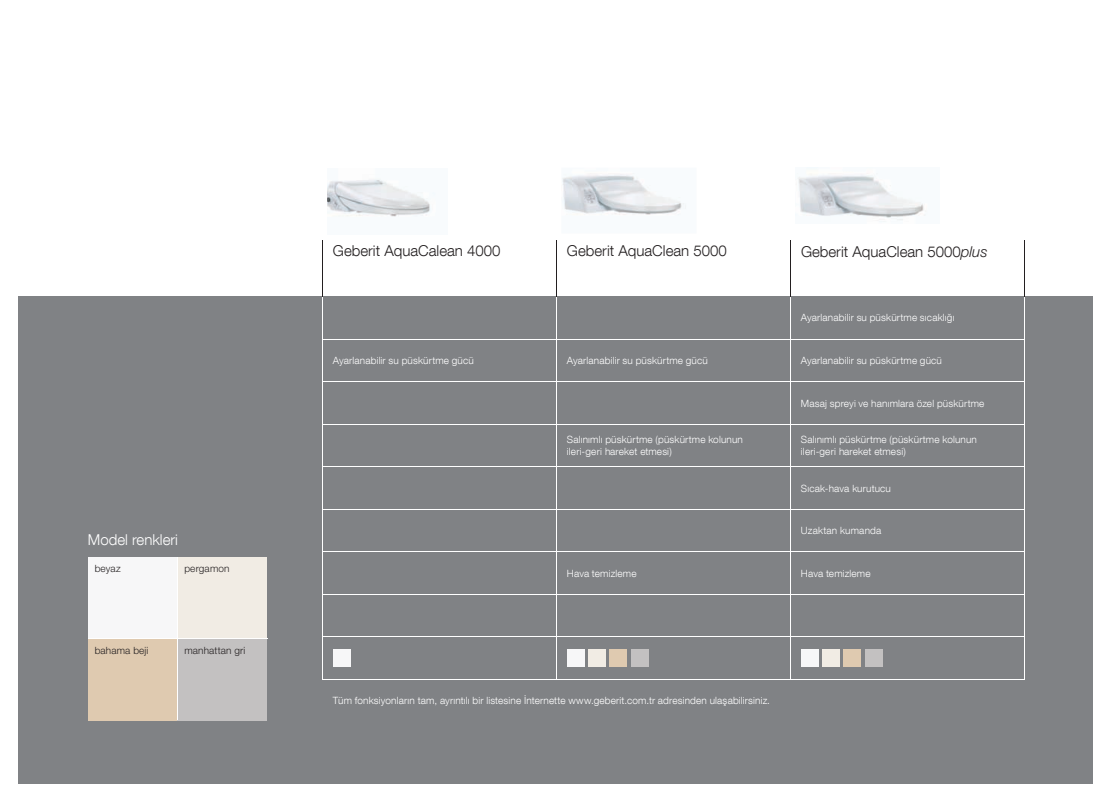
<style>
.page{position:relative;width:1112px;height:803px;background:#fff}
.page>*{position:absolute;margin:0;border:0;box-sizing:border-box;transform-origin:0 0}
.t1{font:300 15px "Helvetica Neue LT Com";color:#231f20}
.t2{font:300 15px "Helvetica Neue LT Com";color:#fff}
.t3{font:300 10px/12.5px "Helvetica Neue LT Com";letter-spacing:.015em;color:#fff}
.t4{font:300 10px "Helvetica Neue";letter-spacing:.015em;color:#231f20}
.s1{font-family:"Helvetica Neue";font-style:italic}
</style>
<div class="page">
<div style="left:19px;top:297px;width:1073px;height:487px;background:#808285"></div>
<div style="left:88px;top:557px;width:89px;height:82px;background:#f7f7f8"></div>
<div style="left:177px;top:557px;width:90px;height:82px;background:#f1ece4"></div>
<div style="left:88px;top:639px;width:89px;height:81px;background:#dfcab0"></div>
<div style="left:177px;top:639px;width:90px;height:81px;background:#c3c1c1"></div>
<hr style="left:177px;top:557px;width:1px;height:163px;background:#fff">
<hr style="left:88px;top:638px;width:179px;height:1px;background:#fff">
<hr style="left:322px;top:297px;width:1px;height:42px;background:#fff">
<hr style="left:556px;top:297px;width:1px;height:42px;background:#fff">
<hr style="left:789px;top:297px;width:1px;height:42px;background:#fff">
<hr style="left:1023px;top:297px;width:1px;height:42px;background:#fff">
<hr style="left:322px;top:339px;width:234px;height:1px;background:#fff">
<hr style="left:322px;top:339px;width:1px;height:42px;background:#fff">
<hr style="left:556px;top:339px;width:234px;height:1px;background:#fff">
<hr style="left:556px;top:339px;width:1px;height:42px;background:#fff">
<hr style="left:790px;top:339px;width:234px;height:1px;background:#fff">
<hr style="left:789px;top:339px;width:1px;height:42px;background:#fff">
<hr style="left:1023px;top:339px;width:1px;height:42px;background:#fff">
<hr style="left:322px;top:381px;width:234px;height:1px;background:#fff">
<hr style="left:322px;top:382px;width:1px;height:42px;background:#fff">
<hr style="left:556px;top:381px;width:234px;height:1px;background:#fff">
<hr style="left:556px;top:382px;width:1px;height:42px;background:#fff">
<hr style="left:790px;top:381px;width:234px;height:1px;background:#fff">
<hr style="left:789px;top:382px;width:1px;height:42px;background:#fff">
<hr style="left:1023px;top:382px;width:1px;height:42px;background:#fff">
<hr style="left:322px;top:424px;width:234px;height:1px;background:#fff">
<hr style="left:322px;top:424px;width:1px;height:42px;background:#fff">
<hr style="left:556px;top:424px;width:234px;height:1px;background:#fff">
<hr style="left:556px;top:424px;width:1px;height:42px;background:#fff">
<hr style="left:790px;top:424px;width:234px;height:1px;background:#fff">
<hr style="left:789px;top:424px;width:1px;height:42px;background:#fff">
<hr style="left:1023px;top:424px;width:1px;height:42px;background:#fff">
<hr style="left:322px;top:466px;width:234px;height:1px;background:#fff">
<hr style="left:322px;top:467px;width:1px;height:42px;background:#fff">
<hr style="left:556px;top:466px;width:234px;height:1px;background:#fff">
<hr style="left:556px;top:467px;width:1px;height:42px;background:#fff">
<hr style="left:790px;top:466px;width:234px;height:1px;background:#fff">
<hr style="left:789px;top:467px;width:1px;height:42px;background:#fff">
<hr style="left:1023px;top:467px;width:1px;height:42px;background:#fff">
<hr style="left:322px;top:509px;width:234px;height:1px;background:#fff">
<hr style="left:322px;top:509px;width:1px;height:42px;background:#fff">
<hr style="left:556px;top:509px;width:234px;height:1px;background:#fff">
<hr style="left:556px;top:509px;width:1px;height:42px;background:#fff">
<hr style="left:790px;top:509px;width:234px;height:1px;background:#fff">
<hr style="left:789px;top:509px;width:1px;height:42px;background:#fff">
<hr style="left:1023px;top:509px;width:1px;height:42px;background:#fff">
<hr style="left:322px;top:551px;width:234px;height:1px;background:#fff">
<hr style="left:322px;top:552px;width:1px;height:42px;background:#fff">
<hr style="left:556px;top:551px;width:234px;height:1px;background:#fff">
<hr style="left:556px;top:552px;width:1px;height:42px;background:#fff">
<hr style="left:790px;top:551px;width:234px;height:1px;background:#fff">
<hr style="left:789px;top:552px;width:1px;height:42px;background:#fff">
<hr style="left:1023px;top:552px;width:1px;height:42px;background:#fff">
<hr style="left:322px;top:594px;width:234px;height:1px;background:#fff">
<hr style="left:322px;top:595px;width:1px;height:41px;background:#fff">
<hr style="left:556px;top:594px;width:234px;height:1px;background:#fff">
<hr style="left:556px;top:595px;width:1px;height:41px;background:#fff">
<hr style="left:790px;top:594px;width:234px;height:1px;background:#fff">
<hr style="left:789px;top:595px;width:1px;height:41px;background:#fff">
<hr style="left:1023px;top:595px;width:1px;height:41px;background:#fff">
<hr style="left:322px;top:636px;width:234px;height:1px;background:#fff">
<hr style="left:322px;top:637px;width:1px;height:42px;background:#fff">
<hr style="left:556px;top:636px;width:234px;height:1px;background:#fff">
<hr style="left:556px;top:637px;width:1px;height:42px;background:#fff">
<hr style="left:790px;top:636px;width:234px;height:1px;background:#fff">
<hr style="left:789px;top:637px;width:1px;height:42px;background:#fff">
<hr style="left:1023px;top:637px;width:1px;height:42px;background:#fff">
<hr style="left:322px;top:679px;width:234px;height:1px;background:#fff">
<hr style="left:556px;top:679px;width:234px;height:1px;background:#fff">
<hr style="left:790px;top:679px;width:234px;height:1px;background:#fff">
<hr style="left:322px;top:240px;width:1px;height:57px;background:#231f20">
<hr style="left:556px;top:240px;width:1px;height:57px;background:#231f20">
<hr style="left:790px;top:240px;width:1px;height:57px;background:#231f20">
<hr style="left:1023px;top:240px;width:1px;height:57px;background:#231f20">
<img style="left:327px;top:179px;width:108px;height:38px">
<img style="left:562px;top:174px;width:124px;height:41px">
<img style="left:795px;top:174px;width:131px;height:48px">
<div style="left:333px;top:649px;width:17px;height:18px;background:#f7f7f8"></div>
<div style="left:567px;top:649px;width:17px;height:18px;background:#f7f7f8"></div>
<div style="left:588px;top:649px;width:17px;height:18px;background:#f1ece4"></div>
<div style="left:609px;top:649px;width:18px;height:18px;background:#dfcab0"></div>
<div style="left:630px;top:649px;width:18px;height:18px;background:#c3c1c1"></div>
<div style="left:800px;top:649px;width:18px;height:18px;background:#f7f7f8"></div>
<div style="left:822px;top:649px;width:17px;height:18px;background:#f1ece4"></div>
<div style="left:843px;top:649px;width:18px;height:18px;background:#dfcab0"></div>
<div style="left:864px;top:649px;width:18px;height:18px;background:#c3c1c1"></div>
<h1 class="t2" style="left:88px;top:531px;width:92px">Model renkleri</h1>
<p class="t4" style="left:95px;top:562px;width:27px">beyaz</p>
<p class="t4" style="left:184px;top:562px;width:47px">pergamon</p>
<p class="t4" style="left:95px;top:644px;width:55px">bahama beji</p>
<p class="t4" style="left:184px;top:644px;width:62px">manhattan gri</p>
<h1 class="t1" style="left:333px;top:241px;width:169px">Geberit AquaCalean 4000</h1>
<h1 class="t1" style="left:567px;top:241px;width:161px">Geberit AquaClean 5000</h1>
<h1 class="t1" style="left:800px;top:242px;width:188px">Geberit AquaClean 5000<span class="s1">plus</span></h1>
<p class="t3" style="left:800px;top:311px;width:155px">Ayarlanabilir su püskürtme sıcaklığı</p>
<p class="t3" style="left:333px;top:354px;width:142px">Ayarlanabilir su püskürtme gücü</p>
<p class="t3" style="left:567px;top:354px;width:142px">Ayarlanabilir su püskürtme gücü</p>
<p class="t3" style="left:800px;top:354px;width:142px">Ayarlanabilir su püskürtme gücü</p>
<p class="t3" style="left:800px;top:396px;width:185px">Masaj spreyi ve hanımlara özel püskürtme</p>
<p class="t3" style="left:567px;top:433px;width:177px">Salınımlı püskürtme (püskürtme kolunun ileri-geri hareket etmesi)</p>
<p class="t3" style="left:800px;top:433px;width:177px">Salınımlı püskürtme (püskürtme kolunun ileri-geri hareket etmesi)</p>
<p class="t3" style="left:800px;top:481px;width:91px">Sıcak-hava kurutucu</p>
<p class="t3" style="left:800px;top:524px;width:82px">Uzaktan kumanda</p>
<p class="t3" style="left:567px;top:567px;width:71px">Hava temizleme</p>
<p class="t3" style="left:800px;top:567px;width:71px">Hava temizleme</p>
<p class="t3" style="left:333px;top:694px;width:438px">Tüm fonksiyonların tam, ayrıntılı bir listesine İnternette www.geberit.com.tr adresinden ulaşabilirsiniz.</p>
</div>
